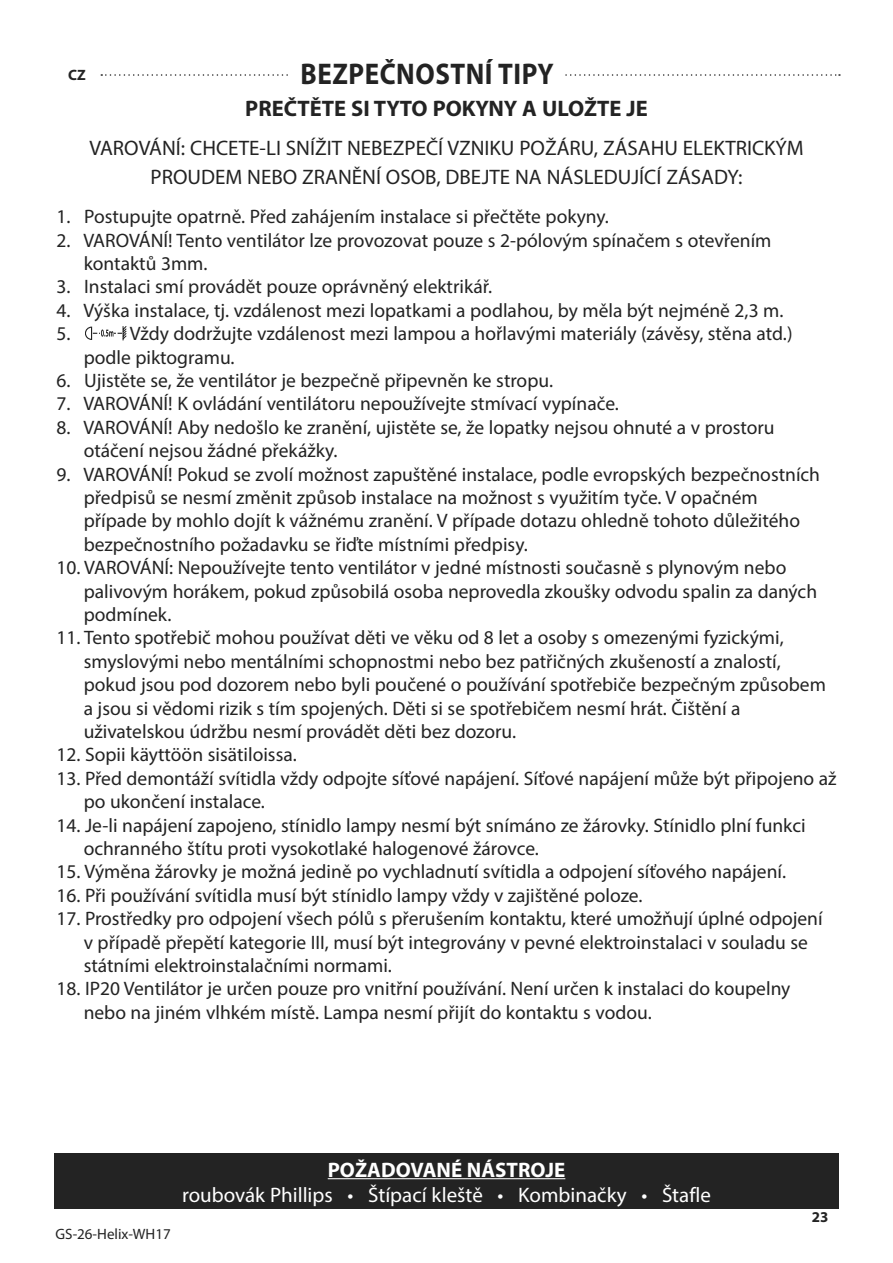
<style>
.page{position:relative;width:893px;height:1263px;background:#fff}
.page>*{position:absolute;margin:0;border:0;box-sizing:border-box;transform-origin:0 0}
.t1{font:700 30px "Myriad Pro";letter-spacing:.02em;color:#232323;scale:.9 1}
.t2{font:700 22.5px "Myriad Pro";color:#232323}
.t3{font:21px/29px "Myriad Pro";color:#232323;text-align:center}
.t4{font:21px "Myriad Pro";color:#fff}
.t5{font:700 21px "Myriad Pro";color:#fff}
.t6{font:19.5px/23.4px "Myriad Pro";color:#232323}
.t7{font:15px "Myriad Pro";color:#232323}
.t8{font:700 15px "Myriad Pro";color:#232323}
</style>
<div class="page">
<svg style="left:101px;top:74px;width:739px;height:2px"></svg>
<div style="left:291px;top:54px;width:272px;height:38px;background:#fff"></div>
<div style="left:54px;top:1154px;width:785px;height:55px;background:#232323"></div>
<hr style="left:328px;top:1178px;width:237px;height:1px;background:#fff">
<svg style="left:85px;top:326px;width:41px;height:14px"></svg>
<p class="t8" style="left:68px;top:65px;width:19px">CZ</p>
<h1 class="t1" style="left:301px;top:55px;width:283px">BEZPEČNOSTNÍ TIPY</h1>
<p class="t2" style="left:245px;top:93px;width:404px">PREČTĚTE SI TYTO POKYNY A ULOŽTE JE</p>
<p class="t3" style="left:89px;top:133px;width:716px">VAROVÁNÍ: CHCETE-LI SNÍŽIT NEBEZPEČÍ VZNIKU POŽÁRU, ZÁSAHU ELEKTRICKÝM<br>PROUDEM NEBO ZRANĚNÍ OSOB, DBEJTE NA NÁSLEDUJÍCÍ ZÁSADY:</p>
<p class="t6" style="left:56px;top:205px;width:554px">1. Postupujte opatrně. Před zahájením instalace si přečtěte pokyny.</p>
<p class="t6" style="left:84px;top:228px;width:689px;text-indent:-27px">2. VAROVÁNÍ! Tento ventilátor lze provozovat pouze s 2-pólovým spínačem s otevřením kontaktů 3mm.</p>
<p class="t6" style="left:56px;top:275px;width:437px">3. Instalaci smí provádět pouze oprávněný elektrikář.</p>
<p class="t6" style="left:56px;top:298px;width:729px">4. Výška instalace, tj. vzdálenost mezi lopatkami a podlahou, by měla být nejméně 2,3 m.<br>5.</p>
<p class="t6" style="left:84px;top:322px;width:710px;text-indent:46px">Vždy dodržujte vzdálenost mezi lampou a hořlavými materiály (závěsy, stěna atd.) podle piktogramu.</p>
<p class="t6" style="left:56px;top:368px;width:498px">6. Ujistěte se, že ventilátor je bezpečně připevněn ke stropu.</p>
<p class="t6" style="left:56px;top:392px;width:564px">7. VAROVÁNÍ! K ovládání ventilátoru nepoužívejte stmívací vypínače.</p>
<p class="t6" style="left:84px;top:415px;width:692px;text-indent:-27px">8. VAROVÁNÍ! Aby nedošlo ke zranění, ujistěte se, že lopatky nejsou ohnuté a v prostoru otáčení nejsou žádné překážky.</p>
<p class="t6" style="left:84px;top:462px;width:738px;text-indent:-27px">9. VAROVÁNÍ! Pokud se zvolí možnost zapuštěné instalace, podle evropských bezpečnostních předpisů se nesmí změnit způsob instalace na možnost s využitím tyče. V opačném případe by mohlo dojít k vážnému zranění. V případe dotazu ohledně tohoto důležitého bezpečnostního požadavku se řiďte místními předpisy.</p>
<p class="t6" style="left:84px;top:556px;width:735px;text-indent:-27px">10. VAROVÁNÍ: Nepoužívejte tento ventilátor v jedné místnosti současně s plynovým nebo palivovým horákem, pokud způsobilá osoba neprovedla zkoušky odvodu spalin za daných podmínek.</p>
<p class="t6" style="left:84px;top:626px;width:744px;text-indent:-27px">11. Tento spotřebič mohou používat děti ve věku od 8 let a osoby s omezenými fyzickými, smyslovými nebo mentálními schopnostmi nebo bez patřičných zkušeností a znalostí, pokud jsou pod dozorem nebo byli poučené o používání spotřebiče bezpečným způsobem a jsou si vědomi rizik s tím spojených. Děti si se spotřebičem nesmí hrát. Čištění a uživatelskou údržbu nesmí provádět děti bez dozoru.</p>
<p class="t6" style="left:56px;top:743px;width:242px">12. Sopii käyttöön sisätiloissa.</p>
<p class="t6" style="left:84px;top:766px;width:754px;text-indent:-27px">13. Před demontáží svítidla vždy odpojte síťové napájení. Síťové napájení může být připojeno až po ukončení instalace.</p>
<p class="t6" style="left:84px;top:813px;width:723px;text-indent:-27px">14. Je-li napájení zapojeno, stínidlo lampy nesmí být snímáno ze žárovky. Stínidlo plní funkci ochranného štítu proti vysokotlaké halogenové žárovce.</p>
<p class="t6" style="left:56px;top:860px;width:731px">15. Výměna žárovky je možná jedině po vychladnutí svítidla a odpojení síťového napájení.</p>
<p class="t6" style="left:56px;top:883px;width:588px">16. Při používání svítidla musí být stínidlo lampy vždy v zajištěné poloze.</p>
<p class="t6" style="left:84px;top:907px;width:740px;text-indent:-27px">17. Prostředky pro odpojení všech pólů s přerušením kontaktu, které umožňují úplné odpojení v případě přepětí kategorie III, musí být integrovány v pevné elektroinstalaci v souladu se státními elektroinstalačními normami.</p>
<p class="t6" style="left:84px;top:977px;width:708px;text-indent:-27px">18. IP20 Ventilátor je určen pouze pro vnitřní používání. Není určen k instalaci do koupelny nebo na jiném vlhkém místě. Lampa nesmí přijít do kontaktu s vodou.</p>
<p class="t7" style="left:56px;top:1224px;width:117px">GS-26-Helix-WH17</p>
<p class="t5" style="left:328px;top:1156px;width:239px">POŽADOVANÉ NÁSTROJE</p>
<p class="t4" style="left:182px;top:1182px;width:530px">roubovák Phillips • Štípací kleště • Kombinačky • Štafle</p>
<p class="t8" style="left:812px;top:1207px;width:18px">23</p>
</div>
